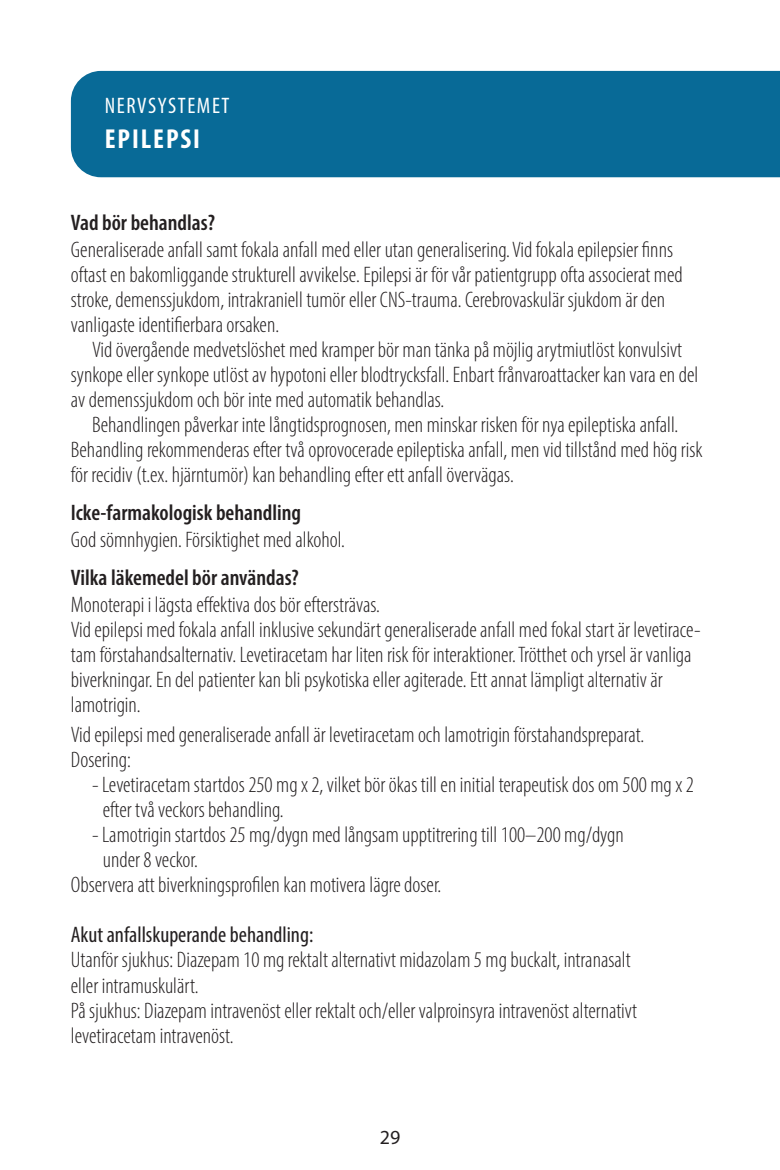
<style>
.page{position:relative;width:780px;height:1170px;background:#fff}
.page>*{position:absolute;margin:0;border:0;box-sizing:border-box;transform-origin:0 0}
.t1{font:700 condensed 27.5px "Myriad Pro";letter-spacing:.07em;color:#fff}
.t2{font:300 condensed 22.5px/25px "Myriad Pro";color:#231f20}
.t3{font:600 condensed 22.5px "Myriad Pro";color:#231f20}
.t4{font:condensed 22.5px "Myriad Pro";color:#231f20}
.t5{font:condensed 22.5px "Myriad Pro";letter-spacing:.07em;color:#fff}
.t6{font:20px "Myriad Pro";color:#231f20}
</style>
<div class="page">
<div style="left:71px;top:71px;width:709px;height:106px;background:#086a97"></div>
<p class="t5" style="left:105px;top:92px;width:126px">NERVSYSTEMET</p>
<p class="t1" style="left:105px;top:121px;width:97px">EPILEPSI</p>
<p class="t3" style="left:71px;top:208px;width:146px">Vad bör behandlas?</p>
<p class="t2" style="left:71px;top:237px;width:613px">Generaliserade anfall samt fokala anfall med eller utan generalisering. Vid fokala epilepsier finns oftast en bakomliggande strukturell avvikelse. Epilepsi är för vår patientgrupp ofta associerat med stroke, demenssjukdom, intrakraniell tumör eller CNS-trauma. Cerebrovaskulär sjukdom är den vanligaste identifierbara orsaken.</p>
<p class="t2" style="left:71px;top:337px;width:629px;text-indent:21px">Vid övergående medvetslöshet med kramper bör man tänka på möjlig arytmiutlöst konvulsivt synkope eller synkope utlöst av hypotoni eller blodtrycksfall. Enbart frånvaroattacker kan vara en del av demenssjukdom och bör inte med automatik behandlas.</p>
<p class="t2" style="left:71px;top:412px;width:633px;text-indent:21px">Behandlingen påverkar inte långtidsprognosen, men minskar risken för nya epileptiska anfall.<br>Behandling rekommenderas efter två oprovocerade epileptiska anfall, men vid tillstånd med hög risk för recidiv (t.ex. hjärntumör) kan behandling efter ett anfall övervägas.</p>
<p class="t3" style="left:71px;top:498px;width:232px">Icke-farmakologisk behandling</p>
<p class="t2" style="left:71px;top:527px;width:276px">God sömnhygien. Försiktighet med alkohol.</p>
<p class="t3" style="left:71px;top:563px;width:229px">Vilka läkemedel bör användas?</p>
<p class="t2" style="left:71px;top:592px;width:631px">Monoterapi i lägsta effektiva dos bör eftersträvas.<br>Vid epilepsi med fokala anfall inklusive sekundärt generaliserade anfall med fokal start är levetirace&shy;tam förstahandsalternativ. Levetiracetam har liten risk för interaktioner. Trötthet och yrsel är vanliga biverkningar. En del patienter kan bli psykotiska eller agiterade. Ett annat lämpligt alternativ är lamotrigin.</p>
<p class="t2" style="left:71px;top:722px;width:574px">Vid epilepsi med generaliserade anfall är levetiracetam och lamotrigin förstahandspreparat.<br>Dosering:</p>
<p class="t2" style="left:103px;top:772px;width:592px;text-indent:-11px">- Levetiracetam startdos 250 mg x 2, vilket bör ökas till en initial terapeutisk dos om 500 mg x 2 efter två veckors behandling.</p>
<p class="t2" style="left:92px;top:822px;width:533px">- Lamotrigin startdos 25 mg/dygn med långsam upptitrering till 100–200 mg/dygn</p>
<p class="t2" style="left:103px;top:847px;width:97px">under 8 veckor.</p>
<p class="t2" style="left:71px;top:872px;width:372px">Observera att biverkningsprofilen kan motivera lägre doser.</p>
<p class="t4" style="left:71px;top:921px;width:244px">Akut anfallskuperande behandling:</p>
<p class="t2" style="left:71px;top:947px;width:567px">Utanför sjukhus: Diazepam 10 mg rektalt alternativt midazolam 5 mg buckalt, intranasalt eller intramuskulärt.<br>På sjukhus: Diazepam intravenöst eller rektalt och/eller valproinsyra intravenöst alternativt levetiracetam intravenöst.</p>
<p class="t6" style="left:380px;top:1125px;width:22px">29</p>
</div>
